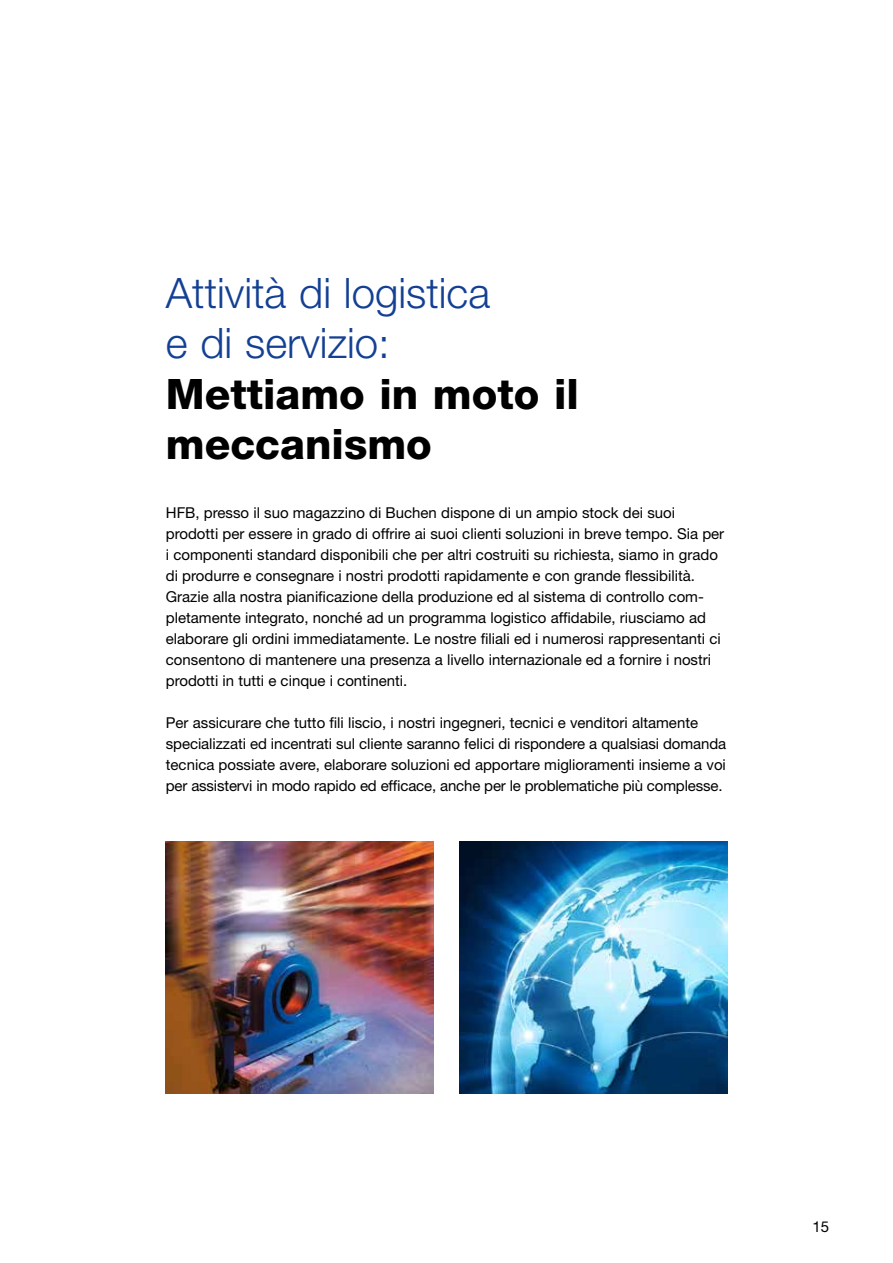
<style>
.page{position:relative;width:893px;height:1263px;background:#fff}
.page>*{position:absolute;margin:0;border:0;box-sizing:border-box;transform-origin:0 0}
.t1{font:300 42px/50.4px "Helvetica Neue";color:#134094}
.t2{font:800 42px/50.4px "Helvetica Neue";color:#000}
.t3{font:15px/21px "Helvetica Neue";color:#000}
</style>
<div class="page">
<img style="left:166px;top:842px;width:268px;height:252px">
<img style="left:459px;top:842px;width:268px;height:252px">
<h1 class="t1" style="left:166px;top:267px;width:326px">Attività di logistica e di servizio:</h1>
<h1 class="t2" style="left:166px;top:368px;width:415px">Mettiamo in moto il meccanismo</h1>
<p class="t3" style="left:166px;top:502px;width:560px">HFB, presso il suo magazzino di Buchen dispone di un ampio stock dei suoi prodotti per essere in grado di offrire ai suoi clienti soluzioni in breve tempo. Sia per i componenti standard disponibili che per altri costruiti su richiesta, siamo in grado di produrre e consegnare i nostri prodotti rapidamente e con grande flessibilità.<br>Grazie alla nostra pianificazione della produzione ed al sistema di controllo com&shy;pletamente integrato, nonché ad un programma logistico affidabile, riusciamo ad elaborare gli ordini immediatamente. Le nostre filiali ed i numerosi rappresentanti ci consentono di mantenere una presenza a livello internazionale ed a fornire i nostri prodotti in tutti e cinque i continenti.</p>
<p class="t3" style="left:166px;top:712px;width:562px">Per assicurare che tutto fili liscio, i nostri ingegneri, tecnici e venditori altamente specializzati ed incentrati sul cliente saranno felici di rispondere a qualsiasi domanda tecnica possiate avere, elaborare soluzioni ed apportare miglioramenti insieme a voi per assistervi in modo rapido ed efficace, anche per le problematiche più complesse.</p>
<p class="t3" style="left:812px;top:1215px;width:18px">15</p>
</div>
